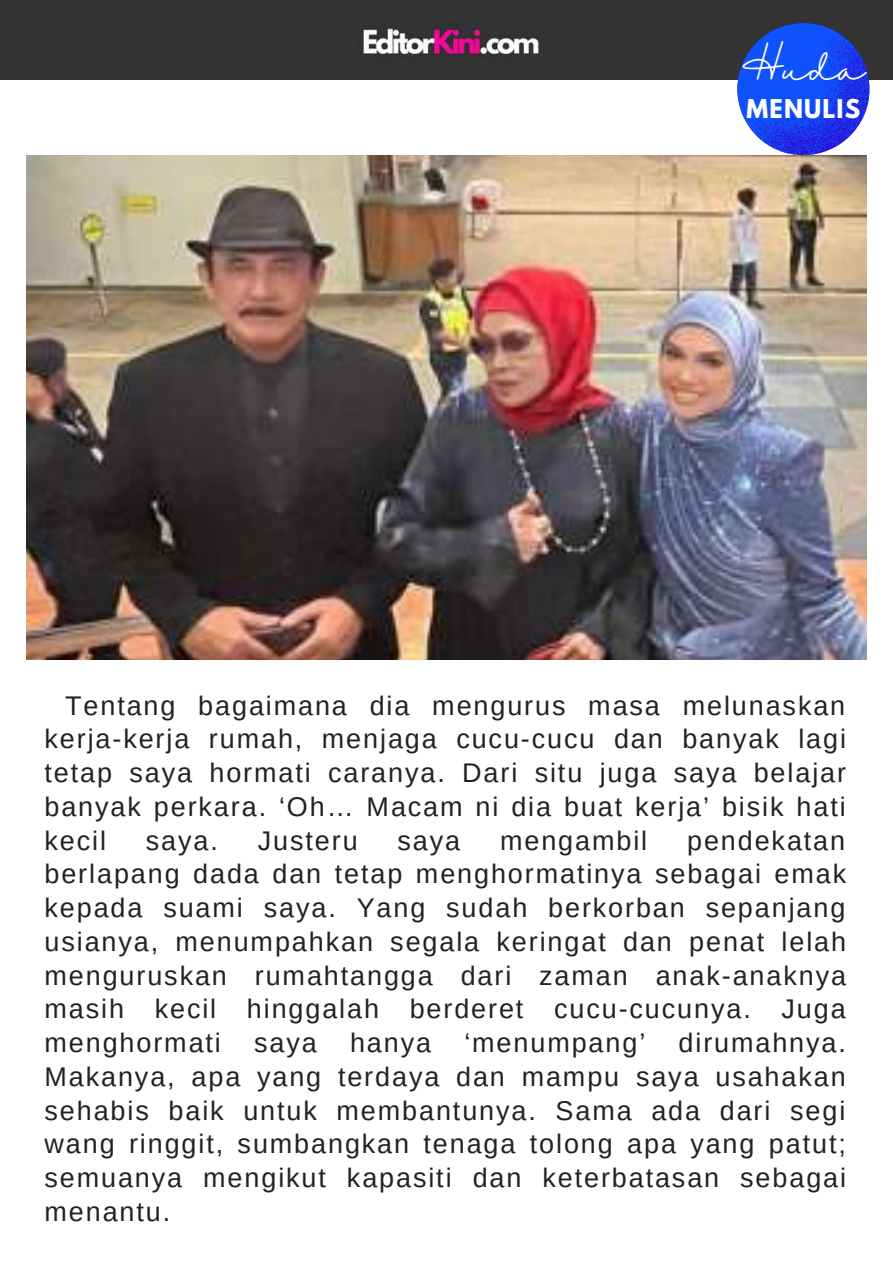
<style>
.page{position:relative;width:893px;height:1264px;background:#fff}
.page>*{position:absolute;margin:0;border:0;box-sizing:border-box;transform-origin:0 0}
.t1{font:32.1px "Halimun";color:#fff}
.t2{font:27px/33.8px "Arimo";letter-spacing:.07em;color:#222;text-align:justify}
.t3{font:700 22.95px "League Spartan";letter-spacing:.05em;color:#fff}
</style>
<div class="page">
<div style="left:0;top:0;width:892px;height:80px;background:#333"></div>
<img style="left:363px;top:22px;width:176px;height:36px">
<svg style="left:737px;top:23px;width:132px;height:132px"></svg>
<img style="left:26px;top:155px;width:840px;height:504px">
<p class="t1" style="left:741px;top:50px;width:126px">Huda</p>
<p class="t3" style="left:746px;top:98px;width:115px">MENULIS</p>
<p class="t2" style="left:44px;top:688px;width:803px;text-indent:21px">Tentang bagaimana dia mengurus masa melunaskan kerja-kerja rumah, menjaga cucu-cucu dan banyak lagi tetap saya hormati caranya. Dari situ juga saya belajar banyak perkara. ‘Oh… Macam ni dia buat kerja’ bisik hati kecil</p>
<p class="t2" style="left:44px;top:823px;width:803px;text-indent:642px">pendekatan berlapang dada dan tetap menghormatinya sebagai emak kepada suami saya. Yang sudah berkorban sepanjang usianya, menumpahkan segala keringat dan penat lelah menguruskan rumahtangga dari zaman anak-anaknya masih kecil hinggalah berderet cucu-cucunya. Juga menghormati saya hanya ‘menumpang’ dirumahnya.<br>Makanya, apa yang terdaya dan mampu saya usahakan sehabis baik untuk membantunya. Sama ada dari segi wang ringgit, sumbangkan tenaga tolong apa yang patut; semuanya mengikut kapasiti dan keterbatasan sebagai menantu.</p>
<p class="t2" style="left:146px;top:823px;width:74px">saya.</p>
<p class="t2" style="left:258px;top:823px;width:101px">Justeru</p>
<p class="t2" style="left:397px;top:823px;width:64px">saya</p>
<p class="t2" style="left:500px;top:823px;width:149px">mengambil</p>
</div>
